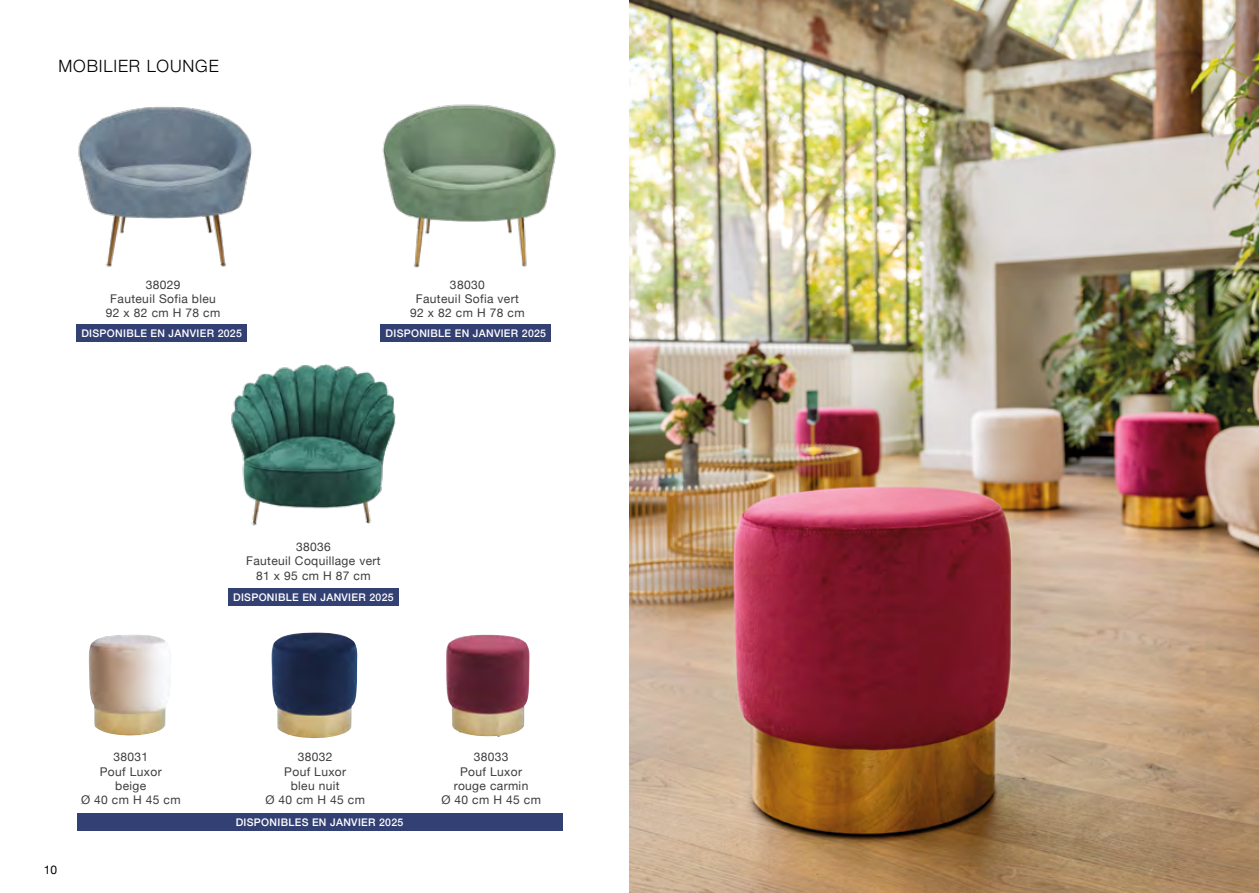
<style>
.page{position:relative;width:1259px;height:893px;background:#fff}
.page>*{position:absolute;margin:0;border:0;box-sizing:border-box;transform-origin:0 0}
.t1{font:300 16.95px "Helvetica Neue";letter-spacing:.05em;color:#000}
.t2{font:12px/14.4px "Helvetica Neue";letter-spacing:.03em;color:#3c3c3b;text-align:center}
.t3{font:12px "Helvetica Neue";color:#000}
.t4{font:500 10.5px "Helvetica Neue";letter-spacing:.03em;color:#fff}
</style>
<div class="page">
<img style="left:231px;top:364px;width:165px;height:162px">
<img style="left:271px;top:632px;width:86px;height:107px">
<img style="left:88px;top:635px;width:83px;height:101px">
<img style="left:446px;top:635px;width:84px;height:102px">
<img style="left:78px;top:106px;width:174px;height:161px">
<img style="left:382px;top:104px;width:174px;height:164px">
<img style="left:629px;top:0;width:630px;height:893px">
<div style="left:77px;top:324px;width:170px;height:17px;background:#334073"></div>
<div style="left:381px;top:324px;width:170px;height:17px;background:#334073"></div>
<div style="left:228px;top:588px;width:170px;height:17px;background:#334073"></div>
<div style="left:77px;top:814px;width:485px;height:17px;background:#334073"></div>
<h1 class="t1" style="left:59px;top:52px;width:162px">MOBILIER LOUNGE</h1>
<p class="t2" style="left:106px;top:278px;width:116px">38029<br>Fauteuil Sofia bleu<br>92 x 82 cm H 78 cm</p>
<p class="t2" style="left:410px;top:278px;width:116px">38030<br>Fauteuil Sofia vert<br>92 x 82 cm H 78 cm</p>
<p class="t4" style="left:81px;top:324px;width:162px">DISPONIBLE EN JANVIER 2025</p>
<p class="t4" style="left:385px;top:324px;width:162px">DISPONIBLE EN JANVIER 2025</p>
<p class="t2" style="left:246px;top:540px;width:136px">38036<br>Fauteuil Coquillage vert<br>81 x 95 cm H 87 cm</p>
<p class="t4" style="left:233px;top:588px;width:162px">DISPONIBLE EN JANVIER 2025</p>
<p class="t3" style="left:44px;top:861px;width:15px">10</p>
<p class="t2" style="left:81px;top:750px;width:101px">38031<br>Pouf Luxor<br>beige<br>Ø 40 cm H 45 cm</p>
<p class="t2" style="left:265px;top:750px;width:101px">38032<br>Pouf Luxor<br>bleu nuit<br>Ø 40 cm H 45 cm</p>
<p class="t2" style="left:441px;top:750px;width:101px">38033<br>Pouf Luxor<br>rouge carmin<br>Ø 40 cm H 45 cm</p>
<p class="t4" style="left:236px;top:813px;width:169px">DISPONIBLES EN JANVIER 2025</p>
</div>
